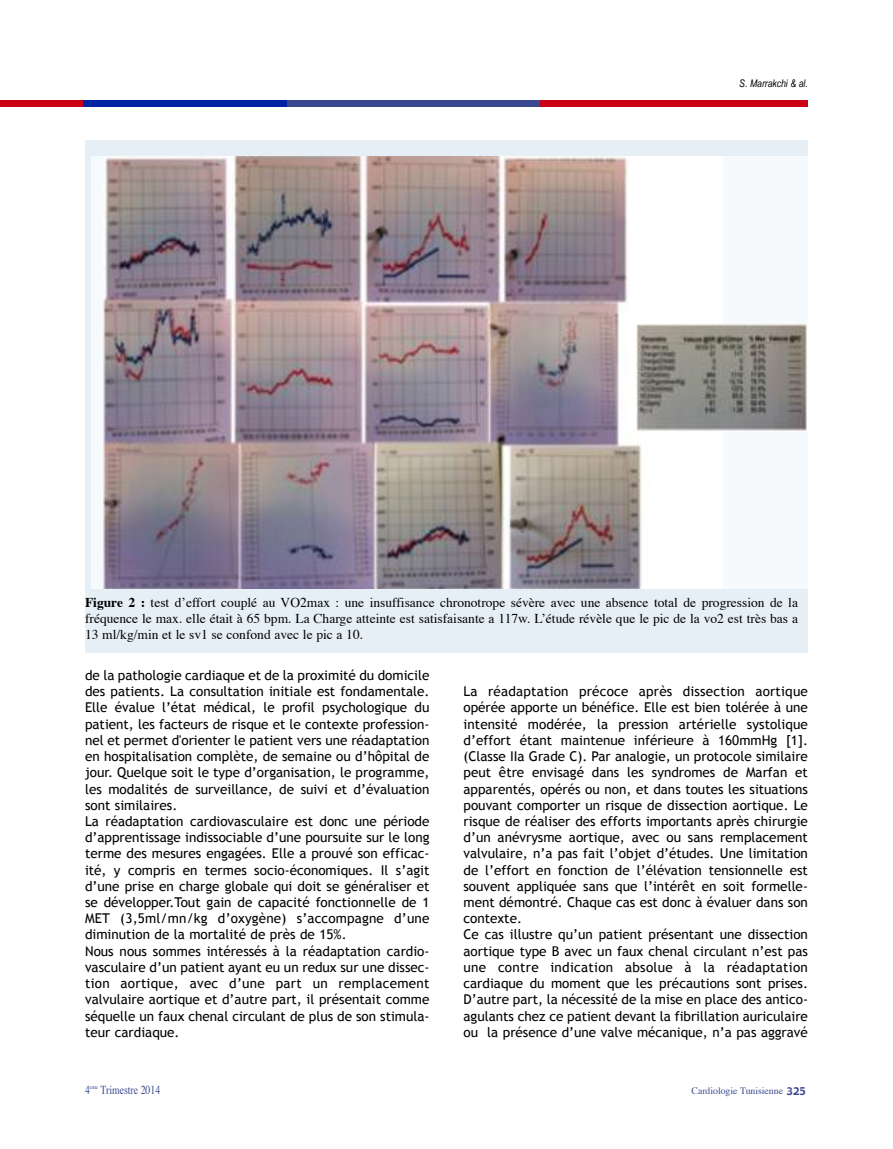
<style>
.page{position:relative;width:893px;height:1149px;background:#fff}
.page>*{position:absolute;margin:0;border:0;box-sizing:border-box;transform-origin:0 0}
.t1{font:13.5px/16.2px "Trebuchet MS";color:#000}
.t2{font:13.5px/16.2px "Times";color:#000;text-align:justify}
.t3{font:12.15px "Times";color:#3b4990;scale:.8 1}
.t4{font:italic 10.5px "Arial Narrow";color:#000}
.t5{font:9.75px "Times";color:#3b4990}
.s1{font-weight:700}
.s2{font-family:"Gadget";font-size:10.5px}
</style>
<div class="page">
<div style="left:85px;top:140px;width:723px;height:512px;background:#e5eff5"></div>
<div style="left:91px;top:156px;width:717px;height:432px;background:#f7fafc"></div>
<img style="left:104px;top:156px;width:538px;height:432px">
<img style="left:637px;top:324px;width:170px;height:107px">
<div style="left:539px;top:100px;width:269px;height:6px;background:#ca0016"></div>
<div style="left:287px;top:100px;width:253px;height:6px;background:#3b4990"></div>
<div style="left:83px;top:100px;width:204px;height:6px;background:#0022a3"></div>
<div style="left:0;top:100px;width:83px;height:6px;background:#ca0016"></div>
<p class="t4" style="left:739px;top:77px;width:70px">S. Marrakchi &amp; al.</p>
<p class="t2" style="left:85px;top:595px;width:714px"><span class="s1">Figure 2 :</span> test d’effort couplé au VO2max : une insuffisance chronotrope sévère avec une absence total de progression de la fréquence le max. elle était à 65 bpm. La Charge atteinte est satisfaisante a 117w. L’étude révèle que le pic de la vo2 est très bas a 13 ml/kg/min et le sv1 se confond avec le pic a 10.</p>
<p class="t1" style="left:85px;top:667px;width:346px">de la pathologie cardiaque et de la proximité du domicile des patients. la consultation initiale est fondamentale. elle évalue l’état médical, le profil psychologique du patient, les facteurs de risque et le contexte profession&shy;nel et permet d'orienter le patient vers une réadaptation en hospitalisation complète, de semaine ou d’hôpital de jour. Quelque soit le type d’organisation, le programme, les modalités de surveillance, de suivi et d’évaluation sont similaires.<br>la réadaptation cardiovasculaire est donc une période d’apprentissage indissociable d’une poursuite sur le long terme des mesures engagées. elle a prouvé son efficac&shy;ité, y compris en termes socio-économiques. il s’agit d’une prise en charge globale qui doit se généraliser et se développer.Tout gain de capacité fonctionnelle de 1<br>MeT (3,5ml/mn/kg d’oxygène) s’accompagne d’une diminution de la mortalité de près de 15%.<br>nous nous sommes intéressés à la réadaptation cardio&shy;vasculaire d’un patient ayant eu un redux sur une dissec&shy;tion aortique, avec d’une part un remplacement valvulaire aortique et d’autre part, il présentait comme séquelle un faux chenal circulant de plus de son stimula&shy;teur cardiaque.</p>
<p class="t3" style="left:85px;top:1083px;width:96px">4<sup>eme</sup> Trimestre 2014</p>
<p class="t1" style="left:463px;top:683px;width:346px">la réadaptation précoce après dissection aortique opérée apporte un bénéfice. elle est bien tolérée à une intensité modérée, la pression artérielle systolique d’effort étant maintenue inférieure à 160mmHg [1]. (Classe iia grade C). Par analogie, un protocole similaire peut être envisagé dans les syndromes de Marfan et apparentés, opérés ou non, et dans toutes les situations pouvant comporter un risque de dissection aortique. le risque de réaliser des efforts importants après chirurgie d’un anévrysme aortique, avec ou sans remplacement valvulaire, n’a pas fait l’objet d’études. une limitation de l’effort en fonction de l’élévation tensionnelle est souvent appliquée sans que l’intérêt en soit formelle&shy;ment démontré. Chaque cas est donc à évaluer dans son contexte.<br>Ce cas illustre qu’un patient présentant une dissection aortique type B avec un faux chenal circulant n’est pas une contre indication absolue à la réadaptation cardiaque du moment que les précautions sont prises. d’autre part, la nécessité de la mise en place des antico&shy;agulants chez ce patient devant la fibrillation auriculaire ou la présence d’une valve mécanique, n’a pas aggravé</p>
<p class="t5" style="left:691px;top:1086px;width:116px">Cardiologie Tunisienne <span class="s2">325</span></p>
</div>
